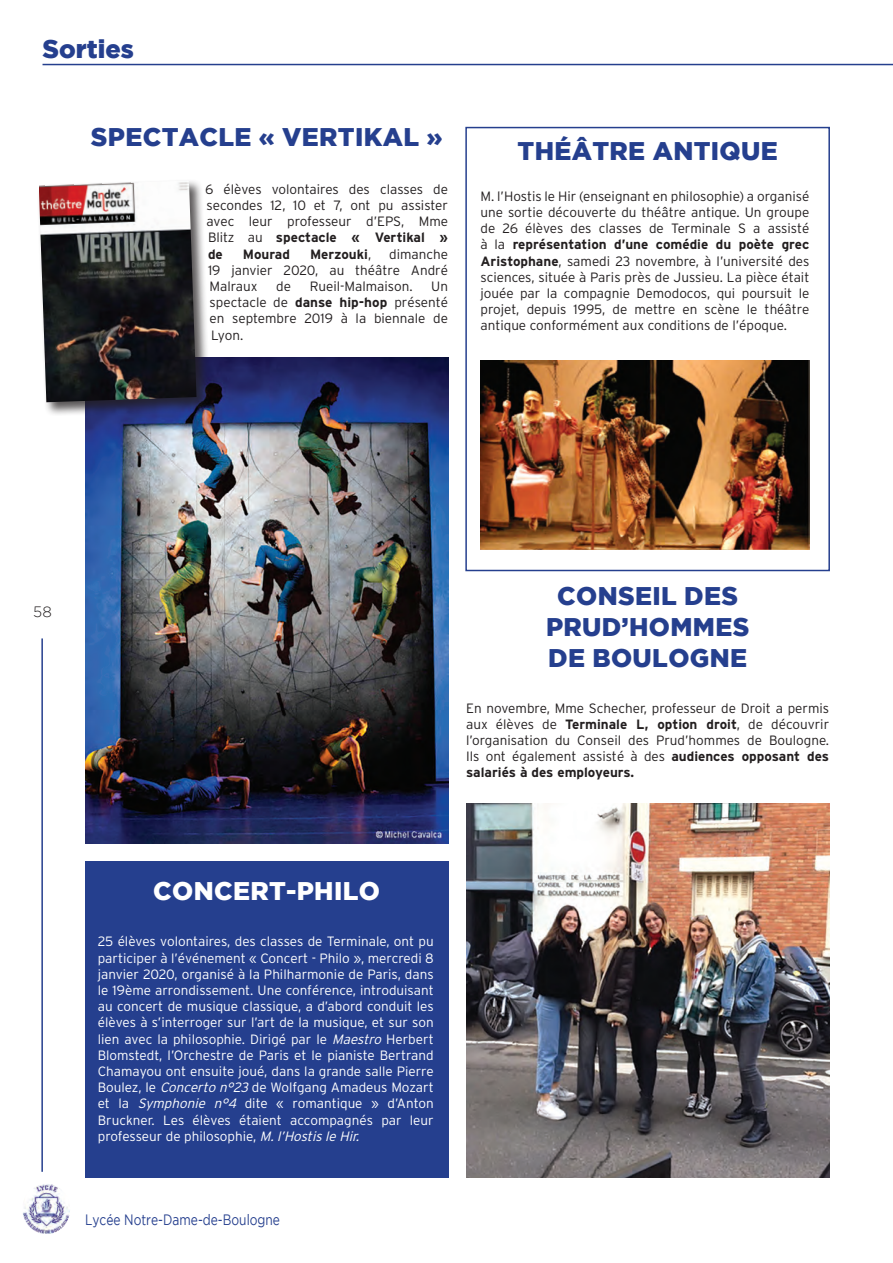
<style>
.page{position:relative;width:893px;height:1263px;background:#fff}
.page>*{position:absolute;margin:0;border:0;box-sizing:border-box;transform-origin:0 0}
.t1{font:900 25.5px/30.6px "Gotham";letter-spacing:.015em;color:#253f8e;text-align:center}
.t2{font:900 25.5px "Gotham";letter-spacing:.015em;color:#fff}
.t3{font:15px "Gotham";color:#253f8e;scale:.8 1}
.t4{font:300 15px "Gotham";color:#231f20}
.t5{font:300 13.5px/16.2px "Interstate";color:#231f20;text-align:justify}
.t6{font:300 13.5px/16.2px "Interstate";color:#fff;text-align:justify}
.t7{font:700 13.5px "Interstate";color:#231f20}
.s1{font-weight:700}
.s2{font-weight:300}
.s3{font-style:italic}
</style>
<div class="page">
<hr style="left:41px;top:638px;width:2px;height:534px;background:#253f8e">
<hr style="left:43px;top:64px;width:850px;height:1px;background:#253f8e">
<img style="left:85px;top:357px;width:363px;height:486px">
<div style="left:37px;top:179px;width:173px;height:237px;background:#231f20;opacity:.75"></div>
<img style="left:39px;top:180px;width:157px;height:222px">
<div style="left:85px;top:862px;width:363px;height:316px;background:#253f8e"></div>
<div style="left:465px;top:127px;width:365px;height:444px;border:2px solid #253f8e"></div>
<img style="left:480px;top:360px;width:329px;height:190px">
<img style="left:466px;top:804px;width:363px;height:374px">
<img style="left:23px;top:1184px;width:47px;height:49px">
<h1 class="t1" style="left:43px;top:33px;width:93px">Sorties</h1>
<h1 class="t1" style="left:91px;top:121px;width:353px">SPECTACLE « VERTIKAL »</h1>
<p class="t5" style="left:205px;top:181px;width:245px">6 élèves volontaires des classes de secondes 12, 10 et 7, ont pu assister avec leur professeur d’EPS, Mme Blitz au <span class="s1">spectacle « Vertikal » de</span></p>
<p class="t5" style="left:208px;top:246px;width:242px;text-indent:181px">dimanche 19 janvier 2020, au théâtre André Malraux</p>
<p class="t7" style="left:243px;top:246px;width:49px">Mourad</p>
<p class="t7" style="left:310px;top:246px;width:63px">Merzouki<span class="s2">,</span></p>
<p class="t5" style="left:276px;top:278px;width:16px">de</p>
<p class="t5" style="left:310px;top:278px;width:104px">Rueil-Malmaison.</p>
<p class="t5" style="left:210px;top:278px;width:240px;text-indent:222px">Un spectacle de <span class="s1">danse hip-hop</span> présenté en septembre 2019 à la biennale de Lyon.</p>
<h1 class="t1" style="left:517px;top:135px;width:262px">THÉÂTRE ANTIQUE</h1>
<p class="t5" style="left:480px;top:188px;width:330px">M. l’Hostis le Hir (enseignant en philosophie) a organisé une sortie découverte du théâtre antique. Un groupe de 26 élèves des classes de Terminale S a assisté à la <span class="s1">représentation d’une comédie du poète grec Aristophane</span>, samedi 23 novembre, à l’université des sciences, située à Paris près de Jussieu. La pièce était jouée par la compagnie Demodocos, qui poursuit le projet, depuis 1995, de mettre en scène le théâtre antique conformément aux conditions de l’époque.</p>
<p class="t4" style="left:33px;top:603px;width:20px">58</p>
<h1 class="t1" style="left:546px;top:580px;width:205px">CONSEIL DES<br>PRUD’HOMMES<br>DE BOULOGNE</h1>
<p class="t5" style="left:466px;top:700px;width:365px">En novembre, Mme Schecher, professeur de Droit a permis aux élèves de <span class="s1">Terminale L, option droit</span>, de découvrir l’organisation du Conseil des Prud’hommes de Boulogne.<br>Ils ont également assisté à des <span class="s1">audiences opposant des salariés à des employeurs.</span></p>
<h1 class="t2" style="left:153px;top:876px;width:228px">CONCERT-PHILO</h1>
<p class="t6" style="left:98px;top:933px;width:337px">25 élèves volontaires, des classes de Terminale, ont pu participer à l’événement « Concert - Philo », mercredi 8 janvier 2020, organisé à la Philharmonie de Paris, dans le 19ème arrondissement. Une conférence, introduisant au concert de musique classique, a d’abord conduit les élèves à s’interroger sur l’art de la musique, et sur son lien avec la philosophie. Dirigé par le <span class="s3">Maestro</span> Herbert Blomstedt, l’Orchestre de Paris et le pianiste Bertrand Chamayou ont ensuite joué, dans la grande salle Pierre Boulez, le <span class="s3">Concerto n°23</span> de Wolfgang Amadeus Mozart et la <span class="s3">Symphonie n°4</span> dite « romantique » d’Anton Bruckner. Les élèves étaient accompagnés par leur professeur de philosophie, <span class="s3">M.l’Hostisle Hir.</span></p>
<p class="t3" style="left:85px;top:1211px;width:245px">Lycée Notre-Dame-de-Boulogne</p>
</div>
